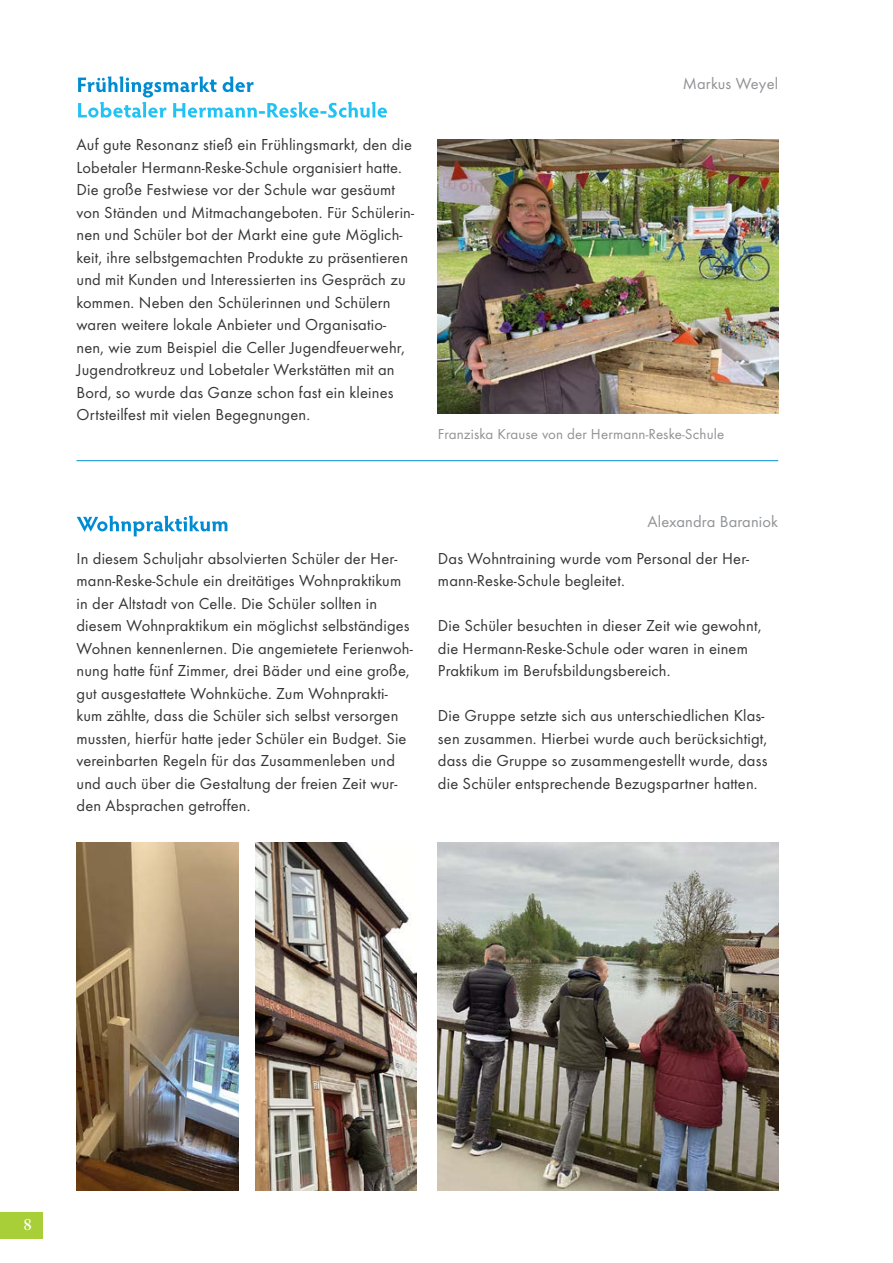
<style>
.page{position:relative;width:893px;height:1263px;background:#fff}
.page>*{position:absolute;margin:0;border:0;box-sizing:border-box;transform-origin:0 0}
.t1{font:16.5px/22.5px "Function";letter-spacing:.01em;color:#363536}
.t2{font:16.5px "Function";letter-spacing:.01em;color:#909295}
.t3{font:500 16.5px "Savoy";color:#fff}
.t4{font:15px "Function";letter-spacing:.01em;color:#909295}
</style>
<div class="page">
<div style="left:0;top:1212px;width:43px;height:27px;background:#a9cf38"></div>
<hr style="left:77px;top:460px;width:701px;height:1px;background:#008cd2">
<svg style="left:78px;top:77px;width:309px;height:41px"></svg>
<img style="left:438px;top:139px;width:340px;height:275px">
<svg style="left:77px;top:516px;width:151px;height:20px"></svg>
<img style="left:77px;top:842px;width:161px;height:349px">
<img style="left:255px;top:842px;width:162px;height:349px">
<img style="left:438px;top:842px;width:340px;height:349px">
<p class="t1" style="left:77px;top:133px;width:339px">Auf gute Resonanz stieß ein Frühlingsmarkt, den die Lobetaler Hermann-Reske-Schule organisiert hatte.<br>Die große Festwiese vor der Schule war gesäumt von Ständen und Mitmachangeboten. Für Schülerin&shy;nen und Schüler bot der Markt eine gute Möglich&shy;keit, ihre selbstgemachten Produkte zu präsentieren und mit Kunden und Interessierten ins Gespräch zu kommen. Neben den Schülerinnen und Schülern waren weitere lokale Anbieter und Organisatio&shy;nen, wie zum Beispiel die Celler Jugendfeuerwehr, Jugendrotkreuz und Lobetaler Werkstätten mit an Bord, so wurde das Ganze schon fast ein kleines Ortsteilfest mit vielen Begegnungen.</p>
<p class="t2" style="left:683px;top:74px;width:97px">Markus Weyel</p>
<p class="t4" style="left:438px;top:425px;width:288px">Franziska Krause von der Hermann-Reske-Schule</p>
<p class="t2" style="left:647px;top:512px;width:132px">Alexandra Baraniok</p>
<p class="t1" style="left:77px;top:547px;width:338px">In diesem Schuljahr absolvierten Schüler der Her&shy;mann-Reske-Schule ein dreitätiges Wohnpraktikum in der Altstadt von Celle. Die Schüler sollten in diesem Wohnpraktikum ein möglichst selbständiges Wohnen kennenlernen. Die angemietete Ferienwoh&shy;nung hatte fünf Zimmer, drei Bäder und eine große, gut ausgestattete Wohnküche. Zum Wohnprakti&shy;kum zählte, dass die Schüler sich selbst versorgen mussten, hierfür hatte jeder Schüler ein Budget. Sie vereinbarten Regeln für das Zusammenleben und und auch über die Gestaltung der freien Zeit wur&shy;den Absprachen getroffen.</p>
<p class="t1" style="left:438px;top:547px;width:313px">Das Wohntraining wurde vom Personal der Her&shy;mann-Reske-Schule begleitet.</p>
<p class="t1" style="left:438px;top:615px;width:325px">Die Schüler besuchten in dieser Zeit wie gewohnt, die Hermann-Reske-Schule oder waren in einem<br>Praktikum im Berufsbildungsbereich.</p>
<p class="t1" style="left:438px;top:705px;width:331px">Die Gruppe setzte sich aus unterschiedlichen Klas&shy;sen zusammen. Hierbei wurde auch berücksichtigt, dass die Gruppe so zusammengestellt wurde, dass die Schüler entsprechende Bezugspartner hatten.</p>
<p class="t3" style="left:23px;top:1215px;width:10px">8</p>
</div>
